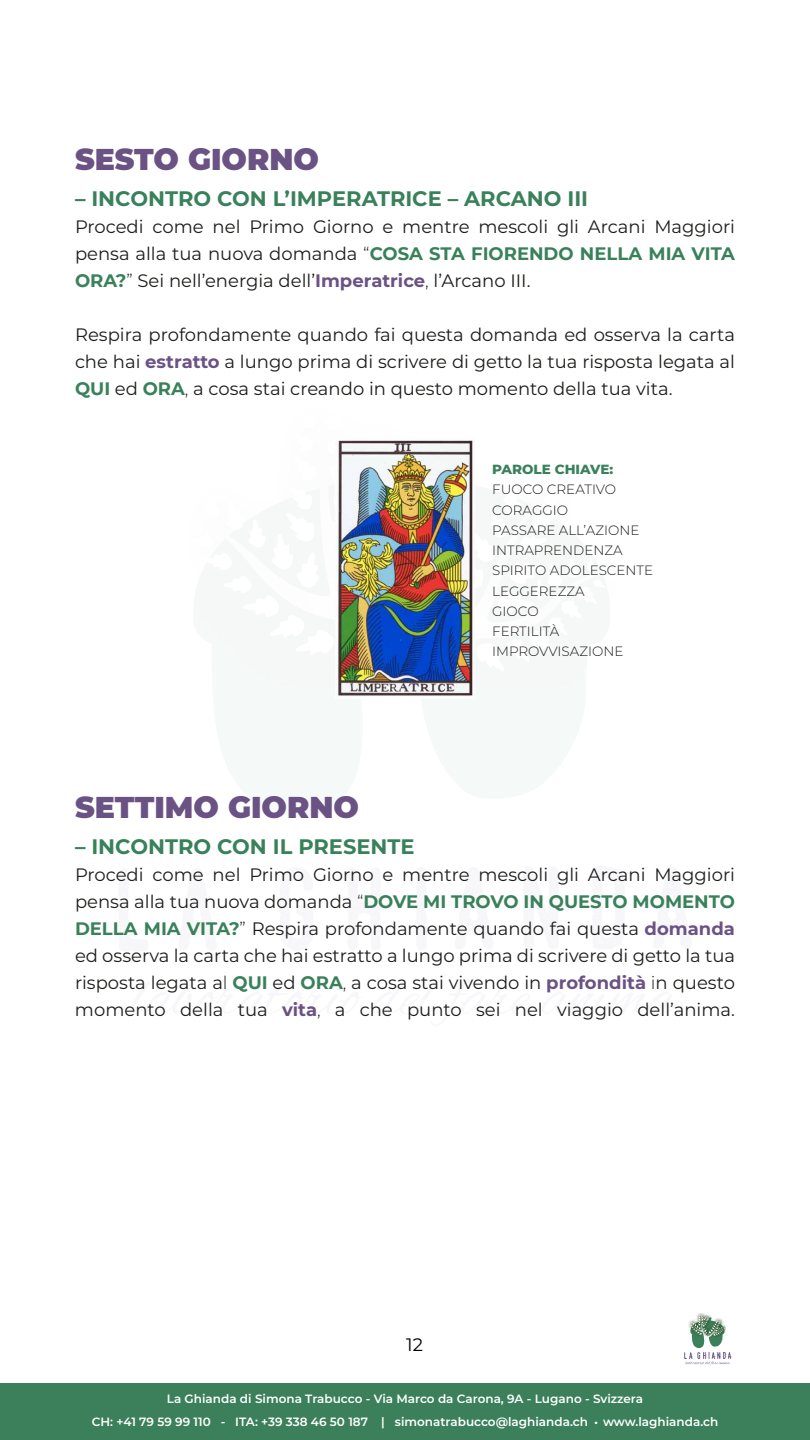
<style>
.page{position:relative;width:810px;height:1440px;background:#fff}
.page>*{position:absolute;margin:0;border:0;box-sizing:border-box;transform-origin:0 0}
.t1{font:900 30px "Montserrat";color:#6b5284}
.t2{font:700 21px "Montserrat";color:#39815a}
.t3{font:18px/27px "Montserrat";color:#1d1d1b;text-align:justify}
.t4{font:18px "Montserrat";color:#000}
.t5{font:300 13.5px/20.2px "Montserrat";color:#1d1d1b}
.t6{font:800 13.5px "Montserrat";color:#39815a}
.t7{font:600 12px/22.5px "Montserrat";color:#fff;text-align:center}
.s1{font-weight:300}
.s2{font-weight:700;color:#39815a}
.s3{font-weight:700;color:#6b5284}
.s4{font-family:"Myriad Pro";font-weight:400}
</style>
<div class="page">
<div style="left:0;top:1384px;width:810px;height:56px;background:#3b805a"></div>
<img style="left:697px;top:1313px;width:35px;height:45px">
<svg style="left:684px;top:1317px;width:47px;height:48px"></svg>
<img style="left:336px;top:440px;width:138px;height:256px">
<h1 class="t1" style="left:75px;top:137px;width:245px">SESTO GIORNO</h1>
<p class="t2" style="left:75px;top:183px;width:515px">– INCONTRO CON L’IMPERATRICE – ARCANO III</p>
<p class="t3" style="left:75px;top:212px;width:661px">Procedi come nel Primo Giorno e mentre mescoli gli Arcani Maggiori pensa alla tua nuova domanda <span class="s1">“</span><span class="s2">COSA STA FIORENDO NELLA MIA VITA ORA?</span><span class="s1">”</span> Sei nell’energia dell’<span class="s3">Imperatrice</span><span class="s1">,</span> l’Arcano III.</p>
<p class="t3" style="left:75px;top:320px;width:662px">Respira profondamente quando fai questa domanda ed osserva la carta che hai <span class="s3">estratto</span> a lungo prima di scrivere di getto la tua risposta legata al <span class="s2">QUI</span> ed <span class="s2">ORA</span><span class="s1">,</span> a cosa stai creando in questo momento della tua vita.</p>
<p class="t6" style="left:492px;top:459px;width:123px">PAROLE CHIAVE:</p>
<p class="t5" style="left:492px;top:479px;width:163px">FUOCO CREATIVO<br>CORAGGIO<br>PASSARE ALL’AZIONE<br>INTRAPRENDENZA<br>SPIRITO ADOLESCENTE<br>LEGGEREZZA<br>GIOCO<br>FERTILITÀ<br>IMPROVVISAZIONE</p>
<h1 class="t1" style="left:75px;top:785px;width:285px">SETTIMO GIORNO</h1>
<p class="t2" style="left:75px;top:831px;width:341px">– INCONTRO CON IL PRESENTE</p>
<p class="t3" style="left:75px;top:860px;width:662px">Procedi come nel Primo Giorno e mentre mescoli gli Arcani Maggiori pensa alla tua nuova domanda <span class="s1">“</span><span class="s2">DOVE MI TROVO IN QUESTO MOMENTO DELLA MIA VITA?</span><span class="s1">”</span> Respira profondamente quando fai questa <span class="s3">domanda </span>ed osserva la carta che hai estratto a lungo prima di scrivere di getto la tua risposta legata a<span class="s1">l</span> <span class="s2">QUI</span> ed <span class="s2">ORA</span><span class="s1">,</span> a cosa stai vivendo in <span class="s3">profondità</span> <span class="s1">i</span>n questo momento della tua <span class="s3">vita</span><span class="s1">,</span> a che punto sei nel viaggio dell’anima.</p>
<p class="t4" style="left:406px;top:1332px;width:18px">12</p>
<p class="t7" style="left:92px;top:1387px;width:628px">La Ghianda di Simona Trabucco - Via Marco da Carona, 9A - Lugano - Svizzera<br>CH: +41 79 59 99 110 - ITA: +39 338 46 50 187 | simonatrabucco@laghianda.ch <span class="s4">•</span> www.laghianda.ch</p>
</div>
